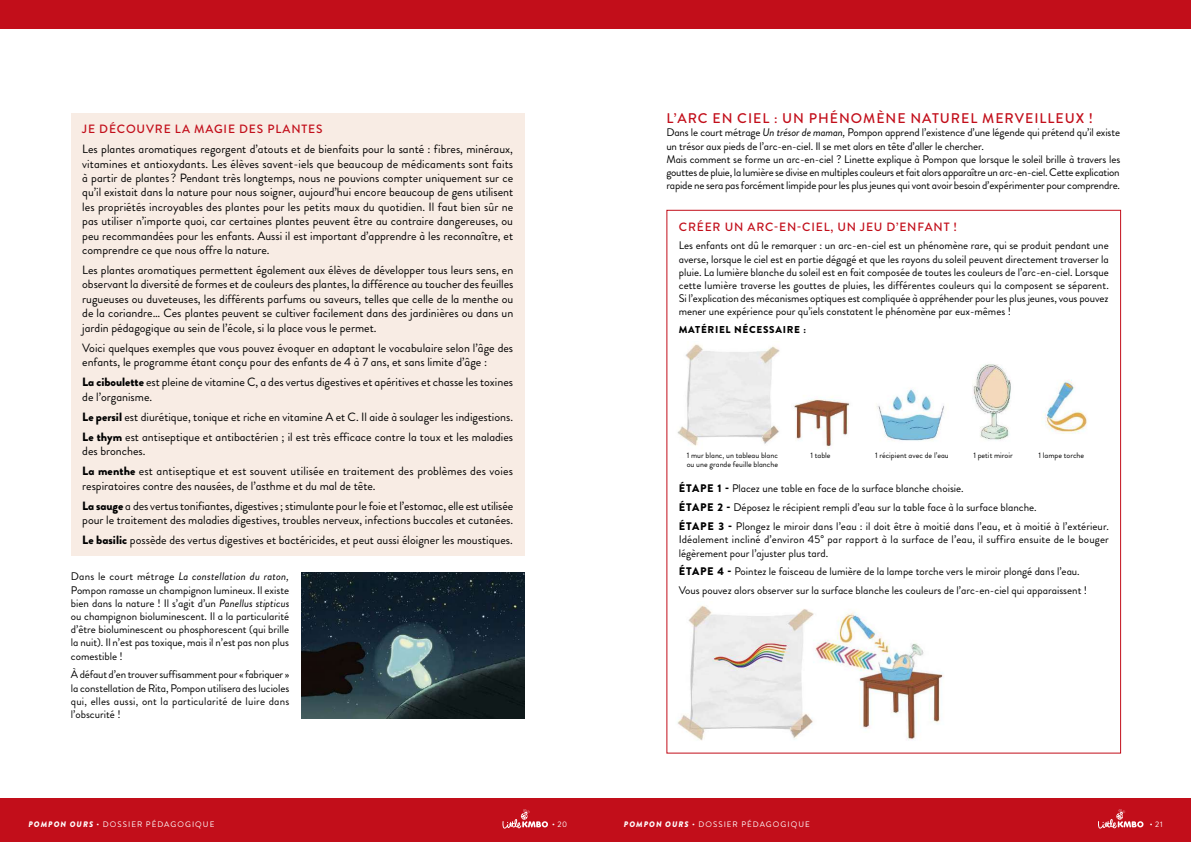
<style>
.page{position:relative;width:1191px;height:842px;background:#fff}
.page>*{position:absolute;margin:0;border:0;box-sizing:border-box;transform-origin:0 0}
.t1{font:500 14px "Brandon Grotesque";letter-spacing:.07em;color:#c20e1a}
.t2{font:12px/14.4px "Brandon Grotesque";color:#000}
.t3{font:500 12px "Brandon Grotesque";letter-spacing:.07em;color:#c20e1a}
.t4{font:11px/13.2px "Brandon Grotesque";color:#000}
.t5{font:900 10px "Brandon Grotesque";letter-spacing:.07em;color:#000}
.t6{font:8px/9px "Brandon Grotesque";color:#000}
.t7{font:8px "Brandon Grotesque";letter-spacing:.13em;color:#fff}
.s1{font-weight:900}
.s2{font-style:italic}
.s3{font-weight:900;font-style:italic}
</style>
<div class="page">
<div style="left:0;top:798px;width:1191px;height:44px;background:#c20e1a"></div>
<svg style="left:502px;top:809px;width:46px;height:19px"></svg>
<div style="left:0;top:0;width:1191px;height:28px;background:#c20e1a"></div>
<svg style="left:1098px;top:809px;width:45px;height:19px"></svg>
<div style="left:71px;top:113px;width:453px;height:442px;background:#f8ece4"></div>
<img style="left:301px;top:573px;width:223px;height:146px">
<img style="left:677px;top:344px;width:410px;height:105px">
<img style="left:677px;top:605px;width:267px;height:136px">
<p class="t3" style="left:82px;top:121px;width:242px">JE DÉCOUVRE LA MAGIE DES PLANTES</p>
<p class="t2" style="left:82px;top:142px;width:432px;text-align:justify">Les plantes aromatiques regorgent d’atouts et de bienfaits pour la santé : fibres, minéraux, vitamines et antioxydants. Les élèves savent-iels que beaucoup de médicaments sont faits à partir de plantes ? Pendant très longtemps, nous ne pouvions compter uniquement sur ce qu’il existait dans la nature pour nous soigner, aujourd’hui encore beaucoup de gens utilisent les propriétés incroyables des plantes pour les petits maux du quotidien. Il faut bien sûr ne pas utiliser n’importe quoi, car certaines plantes peuvent être au contraire dangereuses, ou peu recommandées pour les enfants. Aussi il est important d’apprendre à les reconnaître, et comprendre ce que nous offre la nature.</p>
<p class="t2" style="left:82px;top:263px;width:433px;text-align:justify">Les plantes aromatiques permettent également aux élèves de développer tous leurs sens, en observant la diversité de formes et de couleurs des plantes, la différence au toucher des feuilles rugueuses ou duveteuses, les différents parfums ou saveurs, telles que celle de la menthe ou de la coriandre… Ces plantes peuvent se cultiver facilement dans des jardinières ou dans un jardin pédagogique au sein de l’école, si la place vous le permet.</p>
<p class="t2" style="left:82px;top:341px;width:432px">Voici quelques exemples que vous pouvez évoquer en adaptant le vocabulaire selon l’âge des enfants, le programme étant conçu pour des enfants de 4 à 7 ans, et sans limite d’âge :</p>
<p class="t2" style="left:82px;top:375px;width:432px"><span class="s1">La ciboulette</span> est pleine de vitamine C, a des vertus digestives et apéritives et chasse les toxines de l’organisme.</p>
<p class="t2" style="left:82px;top:407px;width:432px;line-height:20.1px"><span class="s1">Le persil</span> est diurétique, tonique et riche en vitamine A et C. Il aide à soulager les indigestions.<br><span class="s1">Le thym</span> est antiseptique et antibactérien ; il est très efficace contre la toux et les maladies</p>
<p class="t2" style="left:82px;top:441px;width:432px;line-height:20.1px">des bronches.<br><span class="s1">La menthe</span> est antiseptique et est souvent utilisée en traitement des problèmes des voies</p>
<p class="t2" style="left:82px;top:476px;width:432px;line-height:20.1px">respiratoires contre des nausées, de l’asthme et du mal de tête.<br><span class="s1">La sauge</span> a des vertus tonifiantes, digestives ; stimulante pour le foie et l’estomac, elle est utilisée</p>
<p class="t2" style="left:82px;top:510px;width:432px;line-height:20.1px">pour le traitement des maladies digestives, troubles nerveux, infections buccales et cutanées.<br><span class="s1">Le basilic</span> possède des vertus digestives et bactéricides, et peut aussi éloigner les moustiques.</p>
<p class="t4" style="left:71px;top:570px;width:220px;text-align:justify">Dans le court métrage <span class="s2">La constellation du raton, </span>Pompon ramasse un champignon lumineux. Il existe bien dans la nature ! Il s’agit d’un <span class="s2">Panellus stipticus </span>ou champignon bioluminescent. Il a la particularité d’être bioluminescent ou phosphorescent (qui brille la nuit). Il n’est pas toxique, mais il n’est pas non plus comestible !</p>
<p class="t4" style="left:71px;top:668px;width:220px;text-align:justify">À défaut d’en trouver suffisamment pour « fabriquer » la constellation de Rita, Pompon utilisera des lucioles qui, elles aussi, ont la particularité de luire dans l’obscurité !</p>
<p class="t1" style="left:666px;top:109px;width:428px">L’ARC EN CIEL : UN PHÉNOMÈNE NATUREL MERVEILLEUX !</p>
<p class="t4" style="left:666px;top:126px;width:455px">Dans le court métrage <span class="s2">Un trésor de maman,</span> Pompon apprend l’existence d’une légende qui prétend qu’il existe un trésor aux pieds de l’arc-en-ciel. Il se met alors en tête d’aller le chercher.<br>Mais comment se forme un arc-en-ciel ? Linette explique à Pompon que lorsque le soleil brille à travers les gouttes de pluie, la lumière se divise en multiples couleurs et fait alors apparaître un arc-en-ciel. Cette explication rapide ne sera pas forcément limpide pour les plus jeunes qui vont avoir besoin d’expérimenter pour comprendre.</p>
<p class="t3" style="left:679px;top:218px;width:280px">CRÉER UN ARC-EN-CIEL, UN JEU D’ENFANT !</p>
<p class="t4" style="left:678px;top:239px;width:431px;text-align:justify">Les enfants ont dû le remarquer : un arc-en-ciel est un phénomène rare, qui se produit pendant une averse, lorsque le ciel est en partie dégagé et que les rayons du soleil peuvent directement traverser la pluie. La lumière blanche du soleil est en fait composée de toutes les couleurs de l’arc-en-ciel. Lorsque cette lumière traverse les gouttes de pluies, les différentes couleurs qui la composent se séparent.<br>Si l’explication des mécanismes optiques est compliquée à appréhender pour les plus jeunes, vous pouvez mener une expérience pour qu’iels constatent le phénomène par eux-mêmes !</p>
<p class="t5" style="left:679px;top:323px;width:129px">MATÉRIEL NÉCESSAIRE :</p>
<p class="t6" style="left:686px;top:451px;width:93px">1 mur blanc, un tableau blanc ou une grande feuille blanche</p>
<p class="t6" style="left:810px;top:451px;width:22px">1 table</p>
<p class="t6" style="left:875px;top:451px;width:75px">1 récipient avec de l’eau</p>
<p class="t6" style="left:973px;top:451px;width:41px">1 petit miroir</p>
<p class="t6" style="left:1038px;top:451px;width:47px">1 lampe torche</p>
<p class="t4" style="left:679px;top:479px;width:432px;line-height:18.9px"><span class="s1">ÉTAPE 1 -</span> Placez une table en face de la surface blanche choisie.<br><span class="s1">ÉTAPE 2 -</span> Déposez le récipient rempli d’eau sur la table face à la surface blanche.<br><span class="s1">ÉTAPE 3 -</span> Plongez le miroir dans l’eau : il doit être à moitié dans l’eau, et à moitié à l’extérieur.</p>
<p class="t4" style="left:678px;top:533px;width:432px">Idéalement incliné d’environ 45° par rapport à la surface de l’eau, il suffira ensuite de le bouger légèrement pour l’ajuster plus tard.</p>
<p class="t4" style="left:678px;top:562px;width:410px;line-height:18.9px"><span class="s1">ÉTAPE 4 -</span> Pointez le faisceau de lumière de la lampe torche vers le miroir plongé dans l’eau.<br>Vous pouvez alors observer sur la surface blanche les couleurs de l’arc-en-ciel qui apparaissent !</p>
<p class="t7" style="left:28px;top:819px;width:188px"><span class="s3">POMPON OURS</span> • DOSSIER PÉDAGOGIQUE</p>
<p class="t7" style="left:552px;top:819px;width:17px">• 20</p>
<p class="t7" style="left:624px;top:819px;width:188px"><span class="s3">POMPON OURS</span> • DOSSIER PÉDAGOGIQUE</p>
<p class="t7" style="left:1149px;top:819px;width:14px">• 21</p>
</div>
